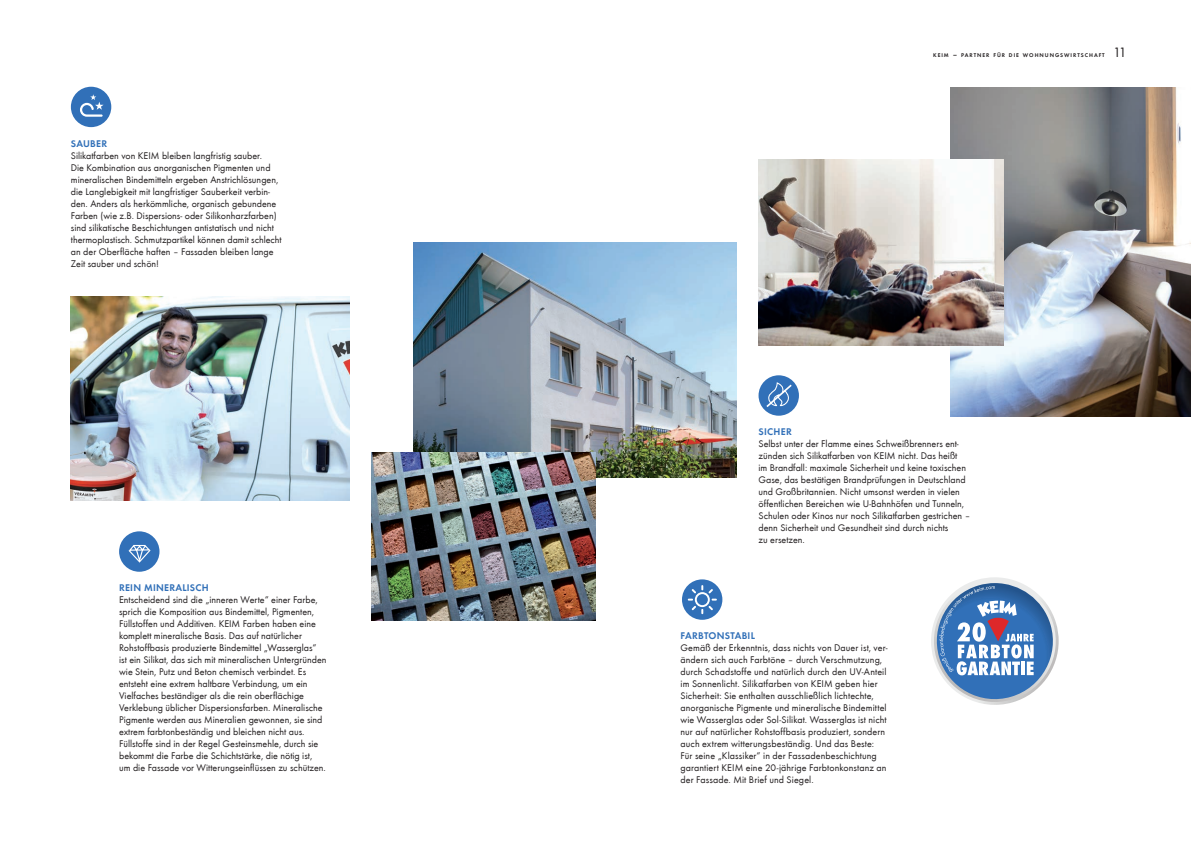
<style>
.page{position:relative;width:1191px;height:842px;background:#fff}
.page>*{position:absolute;margin:0;border:0;box-sizing:border-box;transform-origin:0 0}
.t1{font:14px "Futura T Boo";color:#231f20}
.t2{font:10px/12px "Futura T Boo";color:#231f20}
.t3{font:10px "Futura T Dem";letter-spacing:.025em;color:#3170b8}
.t4{font:5.6px "Futura T Dem";letter-spacing:.17em;color:#231f20}
.s1{font-size:8px}
</style>
<div class="page">
<div style="left:119px;top:531px;width:40px;height:41px;background:#3170b8;border-radius:50%"></div>
<svg style="left:128px;top:545px;width:23px;height:18px"></svg>
<img style="left:413px;top:243px;width:324px;height:235px">
<img style="left:71px;top:297px;width:278px;height:204px">
<div style="left:71px;top:87px;width:40px;height:40px;background:#3170b8;border-radius:50%"></div>
<svg style="left:80px;top:94px;width:24px;height:23px"></svg>
<img style="left:371px;top:452px;width:224px;height:168px">
<img style="left:950px;top:87px;width:241px;height:330px">
<img style="left:758px;top:159px;width:245px;height:187px">
<div style="left:758px;top:375px;width:41px;height:41px;background:#3170b8;border-radius:50%"></div>
<svg style="left:764px;top:381px;width:28px;height:26px"></svg>
<svg style="left:931px;top:577px;width:128px;height:128px"></svg>
<div style="left:682px;top:579px;width:40px;height:41px;background:#3170b8;border-radius:50%"></div>
<svg style="left:688px;top:585px;width:29px;height:29px"></svg>
<p class="t3" style="left:71px;top:137px;width:38px">SAUBER</p>
<p class="t2" style="left:71px;top:149px;width:212px">Silikatfarben von KEIM bleiben langfristig sauber.<br>Die Kombination aus anorganischen Pigmenten und mineralischen Bindemitteln ergeben Anstrichlösungen, die Langlebigkeit mit langfristiger Sauberkeit verbin&shy;den. Anders als herkömmliche, organisch gebundene Farben (wie z.B. Dispersions- oder Silikonharzfarben) sind silikatische Beschichtungen antistatisch und nicht thermoplastisch. Schmutzpartikel können damit schlecht an der Oberfläche haften – Fassaden bleiben lange Zeit sauber und schön!</p>
<p class="t3" style="left:119px;top:581px;width:91px">REIN MINERALISCH</p>
<p class="t2" style="left:119px;top:593px;width:209px">Entscheidend sind die „inneren Werte“ einer Farbe, sprich die Komposition aus Bindemittel, Pigmenten, Füllstoffen und Additiven. KEIM Farben haben eine komplett mineralische Basis. Das auf natürlicher Rohstoffbasis produzierte Bindemittel „Wasserglas“ ist ein Silikat, das sich mit mineralischen Untergründen wie Stein, Putz und Beton chemisch verbindet. Es entsteht eine extrem haltbare Verbindung, um ein Vielfaches beständiger als die rein oberflächige Verklebung üblicher Dispersionsfarben. Mineralische Pigmente werden aus Mineralien gewonnen, sie sind extrem farbtonbeständig und bleichen nicht aus.<br>Füllstoffe sind in der Regel Gesteinsmehle, durch sie bekommt die Farbe die Schichtstärke, die nötig ist,<br>um die Fassade vor Witterungseinflüssen zu schützen.</p>
<p class="t4" style="left:933px;top:52px;width:173px">KEIM <span class="s1">–</span> PARTNER FÜR DIE WOHNUNGSWIRTSCHAFT</p>
<h1 class="t1" style="left:1113px;top:44px;width:15px">11</h1>
<p class="t3" style="left:758px;top:425px;width:35px">SICHER</p>
<p class="t2" style="left:758px;top:437px;width:213px">Selbst unter der Flamme eines Schweißbrenners ent&shy;zünden sich Silikatfarben von KEIM nicht. Das heißt<br>im Brandfall: maximale Sicherheit und keine toxischen Gase, das bestätigen Brandprüfungen in Deutschland und Großbritannien. Nicht umsonst werden in vielen öffentlichen Bereichen wie U-Bahnhöfen und Tunneln, Schulen oder Kinos nur noch Silikatfarben gestrichen – denn Sicherheit und Gesundheit sind durch nichts<br>zu ersetzen.</p>
<p class="t3" style="left:680px;top:629px;width:76px">FARBTONSTABIL</p>
<p class="t2" style="left:680px;top:641px;width:208px">Gemäß der Erkenntnis, dass nichts von Dauer ist, ver&shy;ändern sich auch Farbtöne – durch Verschmutzung, durch Schadstoffe und natürlich durch den UV-Anteil im Sonnenlicht. Silikatfarben von KEIM geben hier Sicherheit: Sie enthalten ausschließlich lichtechte, anorganische Pigmente und mineralische Bindemittel wie Wasserglas oder Sol-Silikat. Wasserglas ist nicht nur auf natürlicher Rohstoffbasis produziert, sondern auch extrem witterungsbeständig. Und das Beste:<br>Für seine „Klassiker“ in der Fassadenbeschichtung garantiert KEIM eine 20-jährige Farbtonkonstanz an der Fassade. Mit Brief und Siegel.</p>
</div>
